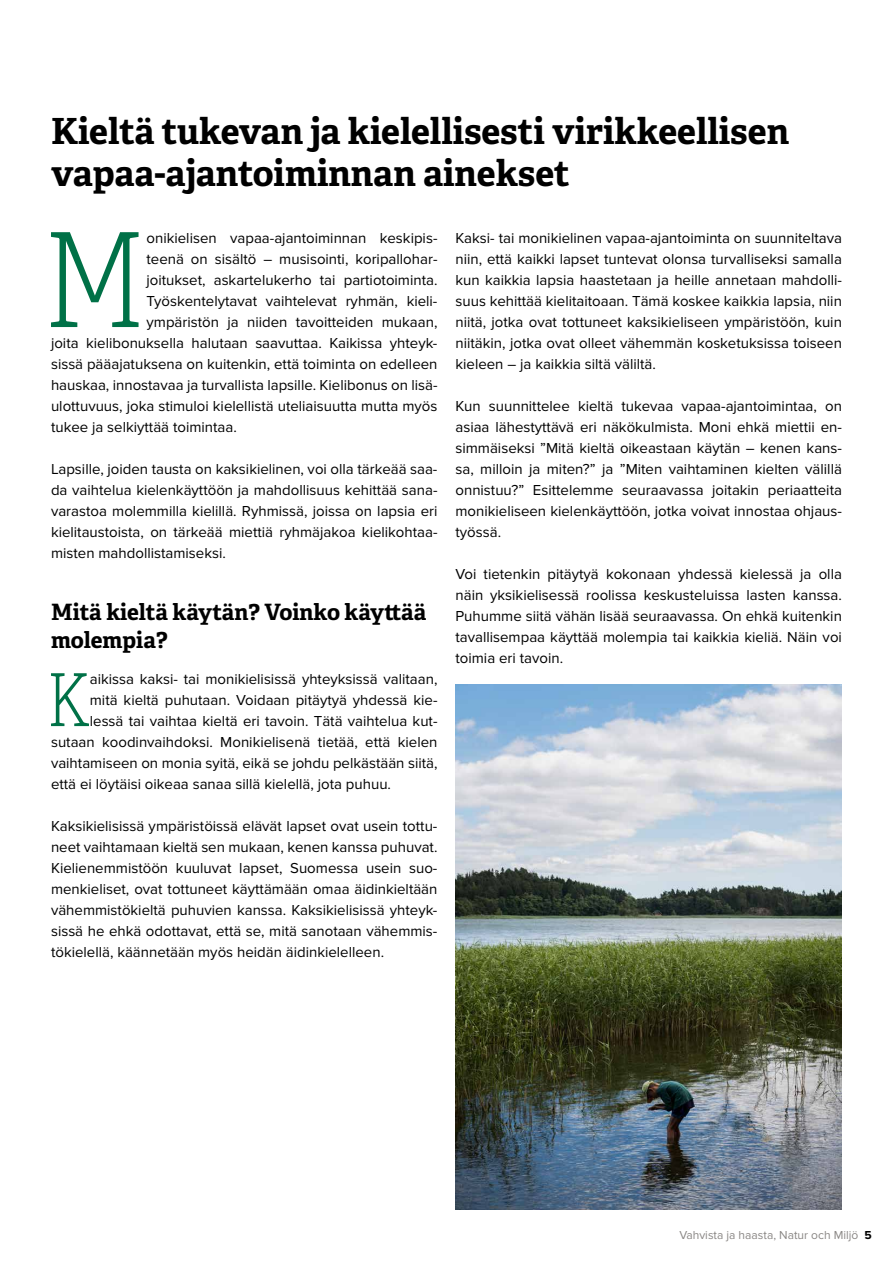
<style>
.page{position:relative;width:893px;height:1263px;background:#fff}
.page>*{position:absolute;margin:0;border:0;box-sizing:border-box;transform-origin:0 0}
.t1{font:130.95px "Adelle Condensed Th";color:#007147}
.t2{font:73.05px "Adelle Condensed Th";color:#007147}
.t3{font:700 36px/42px "Adelle PE";color:#000}
.t4{font:700 22.5px/28.5px "Adelle PE";letter-spacing:-.005em;color:#000}
.t5{font:15px/21px "Proxima Nova";color:#000;text-align:justify}
.t6{font:12px "Proxima Nova";color:#8a8785}
.s1{font-weight:700;color:#000}
</style>
<div class="page">
<img style="left:455px;top:684px;width:387px;height:525px">
<h3 class="t3" style="left:51px;top:109px;width:740px">Kieltä tukevan ja kielellisesti virikkeellisen vapaa-ajantoiminnan ainekset</h3>
<p class="t5" style="left:455px;top:228px;width:388px">Kaksi- tai monikielinen vapaa-ajantoiminta on suunniteltava niin, että kaikki lapset tuntevat olonsa turvalliseksi samalla kun kaikkia lapsia haastetaan ja heille annetaan mahdolli&shy;suus kehittää kielitaitoaan. Tämä koskee kaikkia lapsia, niin niitä, jotka ovat tottuneet kaksikieliseen ympäristöön, kuin niitäkin, jotka ovat olleet vähemmän kosketuksissa toiseen kieleen – ja kaikkia siltä väliltä.</p>
<p class="t5" style="left:455px;top:396px;width:388px">Kun suunnittelee kieltä tukevaa vapaa-ajantoimintaa, on asiaa lähestyttävä eri näkökulmista. Moni ehkä miettii en&shy;simmäiseksi ”Mitä kieltä oikeastaan käytän – kenen kans&shy;sa, milloin ja miten?” ja ”Miten vaihtaminen kielten välillä onnistuu?” Esittelemme seuraavassa joitakin periaatteita monikieliseen kielenkäyttöön, jotka voivat innostaa ohjaus&shy;työssä.</p>
<p class="t5" style="left:455px;top:564px;width:388px">Voi tietenkin pitäytyä kokonaan yhdessä kielessä ja olla näin yksikielisessä roolissa keskusteluissa lasten kanssa.<br>Puhumme siitä vähän lisää seuraavassa. On ehkä kuitenkin tavallisempaa käyttää molempia tai kaikkia kieliä. Näin voi toimia eri tavoin.</p>
<h1 class="t1" style="left:43px;top:190px;width:105px">M</h1>
<p class="t5" style="left:147px;top:228px;width:292px">onikielisen vapaa-ajantoiminnan keskipis-</p>
<p class="t5" style="left:147px;top:249px;width:292px">teenä on sisältö – musisointi, koripallohar-</p>
<p class="t5" style="left:147px;top:270px;width:292px">joitukset, askartelukerho tai partiotoiminta.</p>
<p class="t5" style="left:147px;top:291px;width:292px">Työskentelytavat vaihtelevat ryhmän, kieli-</p>
<p class="t5" style="left:147px;top:312px;width:292px">ympäristön ja niiden tavoitteiden mukaan,</p>
<p class="t5" style="left:51px;top:333px;width:388px">joita kielibonuksella halutaan saavuttaa. Kaikissa yhteyk-</p>
<p class="t5" style="left:51px;top:354px;width:388px">sissä pääajatuksena on kuitenkin, että toiminta on edelleen</p>
<p class="t5" style="left:51px;top:375px;width:388px">hauskaa, innostavaa ja turvallista lapsille. Kielibonus on lisä-</p>
<p class="t5" style="left:51px;top:396px;width:388px">ulottuvuus, joka stimuloi kielellistä uteliaisuutta mutta myös</p>
<p class="t5" style="left:51px;top:417px;width:187px">tukee ja selkiyttää toimintaa.</p>
<p class="t5" style="left:51px;top:459px;width:388px">Lapsille, joiden tausta on kaksikielinen, voi olla tärkeää saa&shy;da vaihtelua kielenkäyttöön ja mahdollisuus kehittää sana&shy;varastoa molemmilla kielillä. Ryhmissä, joissa on lapsia eri kielitaustoista, on tärkeää miettiä ryhmäjakoa kielikohtaa&shy;misten mahdollistamiseksi.</p>
<h3 class="t4" style="left:51px;top:597px;width:377px">Mitä kieltä käytän? Voinko käyttää molempia?</h3>
<h2 class="t2" style="left:46px;top:649px;width:45px">K</h2>
<p class="t5" style="left:90px;top:669px;width:349px">aikissa kaksi- tai monikielisissä yhteyksissä valitaan,</p>
<p class="t5" style="left:90px;top:690px;width:349px">mitä kieltä puhutaan. Voidaan pitäytyä yhdessä kie-</p>
<p class="t5" style="left:90px;top:711px;width:349px">lessä tai vaihtaa kieltä eri tavoin. Tätä vaihtelua kut-</p>
<p class="t5" style="left:51px;top:732px;width:388px">sutaan koodinvaihdoksi. Monikielisenä tietää, että kielen</p>
<p class="t5" style="left:51px;top:753px;width:388px">vaihtamiseen on monia syitä, eikä se johdu pelkästään siitä,</p>
<p class="t5" style="left:51px;top:774px;width:341px">että ei löytäisi oikeaa sanaa sillä kielellä, jota puhuu.</p>
<p class="t5" style="left:51px;top:816px;width:388px">Kaksikielisissä ympäristöissä elävät lapset ovat usein tottu&shy;neet vaihtamaan kieltä sen mukaan, kenen kanssa puhuvat.<br>Kielienemmistöön kuuluvat lapset, Suomessa usein suo&shy;menkieliset, ovat tottuneet käyttämään omaa äidinkieltään vähemmistökieltä puhuvien kanssa. Kaksikielisissä yhteyk&shy;sissä he ehkä odottavat, että se, mitä sanotaan vähemmis&shy;tökielellä, käännetään myös heidän äidinkielelleen.</p>
<p class="t6" style="left:679px;top:1228px;width:194px">Vahvista ja haasta, Natur och Miljö <span class="s1">5</span></p>
</div>
